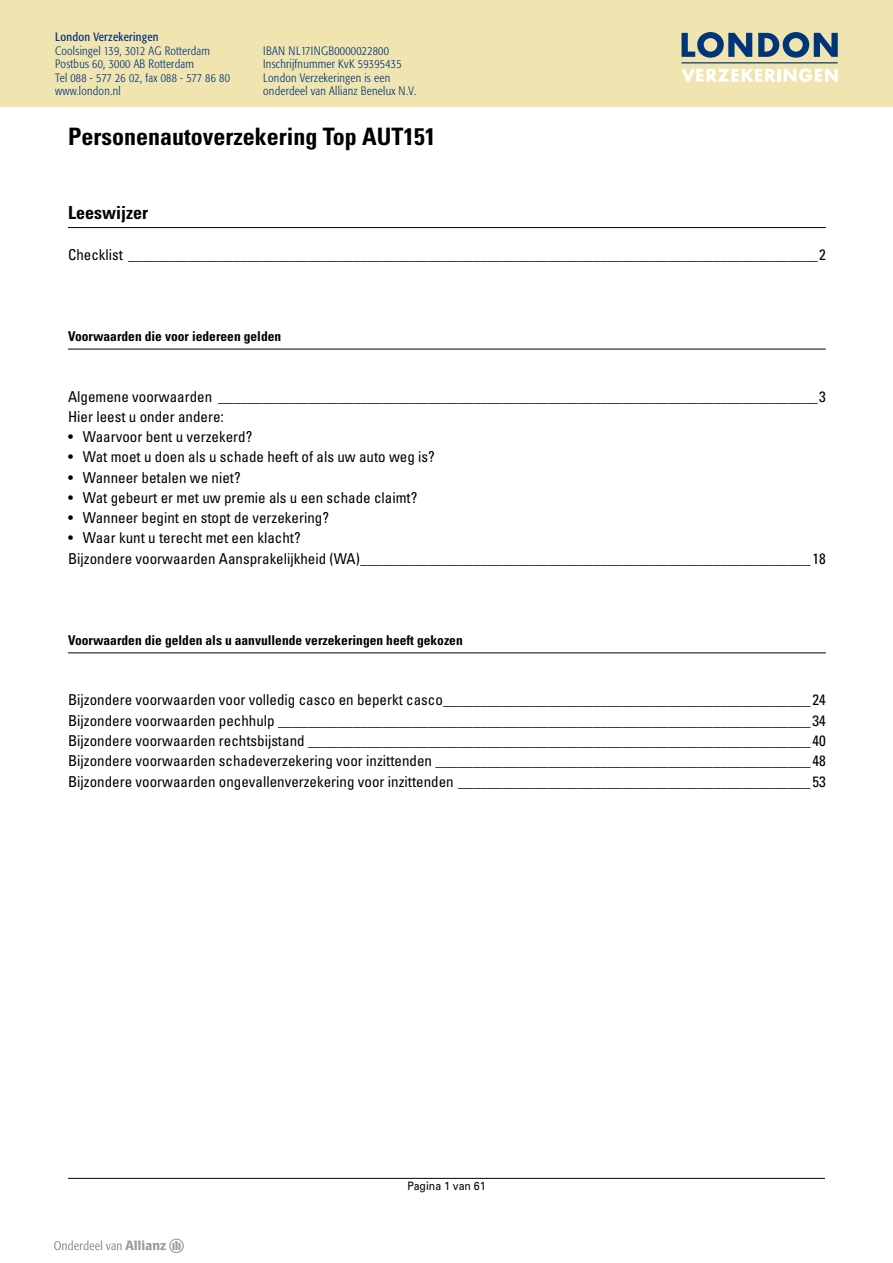
<style>
.page{position:relative;width:893px;height:1263px;background:#fff}
.page>*{position:absolute;margin:0;border:0;box-sizing:border-box;transform-origin:0 0}
.t1{font:700 condensed 24px "Univers";color:#000}
.t2{font:700 condensed 18px "Univers";color:#000}
.t3{font:condensed 15px/20.2px "Univers";color:#000}
.t4{font:700 condensed 13.5px "Univers";color:#000}
.t5{font:300 12px/13.5px "Formata Condensed BQ";letter-spacing:.02em;color:#003578}
.t6{font:12px "Formata Condensed BQ";letter-spacing:.02em;color:#003578}
.t7{font:11.7px "Univers";color:#000;scale:.9 1}
</style>
<div class="page">
<hr style="left:68px;top:1178px;width:757px;height:1px;background:#000">
<div style="left:0;top:0;width:893px;height:106px;background:#f0e5b0"></div>
<svg style="left:758px;top:32px;width:80px;height:26px"></svg>
<svg style="left:681px;top:32px;width:71px;height:26px"></svg>
<hr style="left:681px;top:62px;width:157px;height:1px;background:#003578">
<svg style="left:681px;top:69px;width:95px;height:13px"></svg>
<hr style="left:777px;top:69px;width:4px;height:13px;background:#fff">
<svg style="left:784px;top:68px;width:54px;height:14px"></svg>
<svg style="left:54px;top:1238px;width:130px;height:15px"></svg>
<hr style="left:68px;top:227px;width:758px;height:1px;background:#000">
<hr style="left:68px;top:349px;width:758px;height:1px;background:#000">
<hr style="left:68px;top:652px;width:758px;height:1px;background:#000">
<p class="t6" style="left:55px;top:30px;width:105px">London Verzekeringen</p>
<p class="t5" style="left:55px;top:44px;width:176px">Coolsingel 139, 3012 AG Rotterdam<br>Postbus 60, 3000 AB Rotterdam<br>Tel 088 - 577 26 02, fax 088 - 577 86 80 www.london.nl</p>
<p class="t5" style="left:263px;top:44px;width:155px">IBAN NL17INGB0000022800<br>Inschrijfnummer KvK 59395435<br>London Verzekeringen is een onderdeel van Allianz Benelux N.V.</p>
<h1 class="t1" style="left:68px;top:122px;width:369px">Personenautoverzekering Top AUT151</h1>
<p class="t2" style="left:68px;top:202px;width:81px">Leeswijzer</p>
<p class="t3" style="left:68px;top:244px;width:759px">Checklist ____________________________________________________________________________________________2</p>
<p class="t4" style="left:68px;top:328px;width:215px">Voorwaarden die voor iedereen gelden</p>
<p class="t3" style="left:68px;top:386px;width:759px">Algemene voorwaarden ________________________________________________________________________________3<br>Hier leest u onder andere:</p>
<p class="t3" style="left:68px;top:426px;width:186px">• Waarvoor bent u verzekerd?</p>
<p class="t3" style="left:68px;top:447px;width:368px">• Wat moet u doen als u schade heeft of als uw auto weg is?</p>
<p class="t3" style="left:68px;top:467px;width:174px">• Wanneer betalen we niet?</p>
<p class="t3" style="left:68px;top:487px;width:351px">• Wat gebeurt er met uw premie als u een schade claimt?</p>
<p class="t3" style="left:68px;top:507px;width:263px">• Wanneer begint en stopt de verzekering?</p>
<p class="t3" style="left:68px;top:528px;width:759px">• Waar kunt u terecht met een klacht?<br>Bijzondere voorwaarden Aansprakelijkheid (WA)____________________________________________________________18</p>
<p class="t4" style="left:68px;top:632px;width:396px">Voorwaarden die gelden als u aanvullende verzekeringen heeft gekozen</p>
<p class="t3" style="left:68px;top:690px;width:759px;text-align:justify">Bijzondere voorwaarden voor volledig casco en beperkt casco_________________________________________________24<br>Bijzondere voorwaarden pechhulp _______________________________________________________________________34<br>Bijzondere voorwaarden rechtsbijstand ___________________________________________________________________40<br>Bijzondere voorwaarden schadeverzekering voor inzittenden __________________________________________________48<br>Bijzondere voorwaarden ongevallenverzekering voor inzittenden _______________________________________________53</p>
<p class="t7" style="left:407px;top:1179px;width:88px">Pagina 1 van 61</p>
</div>
